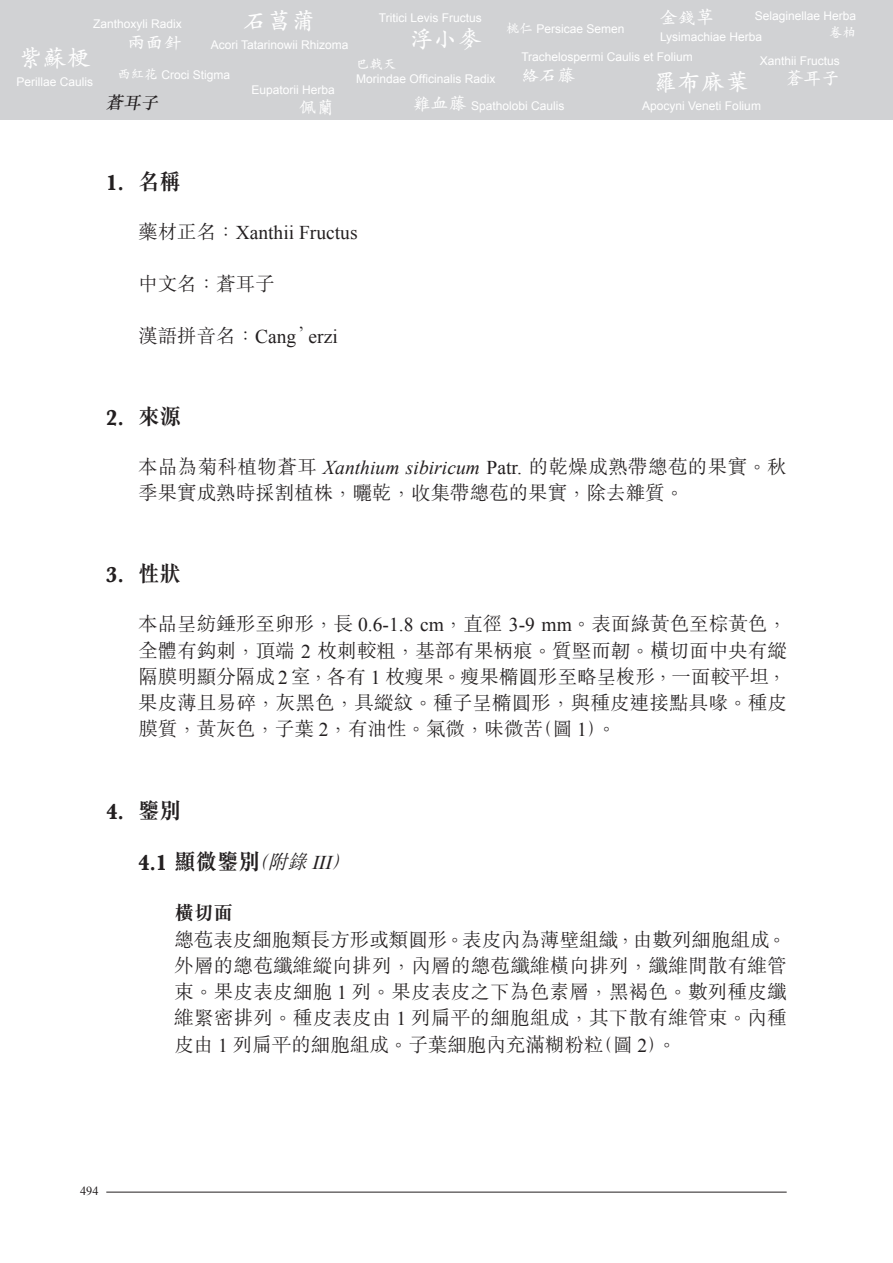
<style>
.page{position:relative;width:893px;height:1263px;background:#fff}
.page>*{position:absolute;margin:0;border:0;box-sizing:border-box;transform-origin:0 0}
.t1{font:600 24px "M Kai HK";color:#fff}
.t2{font:700 22.5px "M Sung HK";color:#231f20;scale:.95 1}
.t3{font:300 19.5px/26.2px "M Sung HK";letter-spacing:.01em;color:#231f20}
.t4{font:19.5px "Times New Roman";color:#231f20}
.t5{font:600 18px "M Kai HK";color:#fff}
.t6{font:italic 500 17.25px "M Sung HK";color:#231f20}
.t7{font:600 13.5px "M Kai HK";color:#fff}
.t8{font:12.3px "Times New Roman";color:#231f20}
.t9{font:12px "Arial";color:#fff}
.s1{font-family:"M Kai HK";font-weight:600;font-size:13.5px}
.s2{font-family:"M Kai HK";font-weight:600;font-size:18px}
.s3{font-family:"M Sung HK";font-weight:300}
.s4{font-family:"Times New Roman";font-weight:400;font-style:italic}
.s5{font-family:"Times New Roman";font-weight:400}
.s6{font-weight:300;font-style:italic;font-size:19.5px}
.s7{font-family:"Times New Roman";font-weight:400;font-style:italic;font-size:19.5px}
.s8{font-weight:700}
</style>
<div class="page">
<div style="left:0;top:0;width:893px;height:119px;background:#d1d2d4"></div>
<hr style="left:106px;top:1192px;width:681px;height:1px;background:#231f20">
<p class="t1" style="left:244px;top:4px;width:73px">石菖蒲</p>
<p class="t9" style="left:211px;top:37px;width:139px">Acori Tatarinowii Rhizoma</p>
<p class="t9" style="left:93px;top:16px;width:90px">Zanthoxyli Radix</p>
<p class="t5" style="left:128px;top:30px;width:55px">兩面針</p>
<p class="t1" style="left:19px;top:41px;width:73px">紫蘇梗</p>
<p class="t9" style="left:16px;top:74px;width:78px">Perillae Caulis</p>
<p class="t9" style="left:117px;top:67px;width:114px"><span class="s1">西紅花</span> Croci Stigma</p>
<p class="t9" style="left:252px;top:82px;width:85px">Eupatorii Herba</p>
<p class="t5" style="left:299px;top:95px;width:37px">佩蘭</p>
<p class="t6" style="left:106px;top:91px;width:57px">蒼耳子</p>
<p class="t9" style="left:379px;top:10px;width:104px">Tritici Levis Fructus</p>
<p class="t1" style="left:410px;top:22px;width:73px">浮小麥</p>
<p class="t9" style="left:506px;top:21px;width:120px"><span class="s1">桃仁</span> Persicae Semen</p>
<p class="t5" style="left:660px;top:5px;width:55px">金錢草</p>
<p class="t9" style="left:660px;top:29px;width:104px">Lysimachiae Herba</p>
<p class="t9" style="left:755px;top:8px;width:103px">Selaginellae Herba</p>
<p class="t7" style="left:829px;top:23px;width:28px">卷柏</p>
<p class="t9" style="left:521px;top:49px;width:173px">Trachelospermi Caulis et Folium</p>
<p class="t5" style="left:521px;top:63px;width:55px">絡石藤</p>
<p class="t9" style="left:760px;top:52px;width:82px">Xanthii Fructus</p>
<p class="t5" style="left:786px;top:66px;width:55px">蒼耳子</p>
<p class="t7" style="left:356px;top:54px;width:42px">巴戟天</p>
<p class="t9" style="left:356px;top:71px;width:141px">Morindae Officinalis Radix</p>
<p class="t1" style="left:654px;top:65px;width:97px">羅布麻葉</p>
<p class="t9" style="left:642px;top:98px;width:120px">Apocyni Veneti Folium</p>
<p class="t9" style="left:413px;top:98px;width:153px"><span class="s2">雞血藤</span> Spatholobi Caulis</p>
<p class="t2" style="left:106px;top:166px;width:80px">1. 名稱</p>
<p class="t4" style="left:138px;top:220px;width:221px"><span class="s3">藥材正名：</span>Xanthii Fructus</p>
<p class="t3" style="left:138px;top:270px;width:138px">中文名：蒼耳子</p>
<p class="t4" style="left:138px;top:323px;width:201px"><span class="s3">漢語拼音名：</span>Cang<span class="s3">’</span>erzi</p>
<p class="t2" style="left:106px;top:401px;width:80px">2. 來源</p>
<p class="t3" style="left:138px;top:453px;width:650px">本品為菊科植物蒼耳 <span class="s4">Xanthium sibiricum</span> <span class="s5">Patr.</span> 的乾燥成熟帶總苞的果實。秋季果實成熟時採割植株，曬乾，收集帶總苞的果實，除去雜質。</p>
<p class="t2" style="left:106px;top:558px;width:80px">3. 性狀</p>
<p class="t3" style="left:138px;top:610px;width:650px;text-align:justify">本品呈紡錘形至卵形，長 <span class="s5">0.6-1.8 cm</span>，直徑 <span class="s5">3-9 mm</span>。表面綠黃色至棕黃色，全體有鈎刺，頂端 <span class="s5">2</span> 枚刺較粗，基部有果柄痕。質堅而韌。橫切面中央有縱隔膜明顯分隔成 <span class="s5">2</span> 室，各有 <span class="s5">1</span> 枚瘦果。瘦果橢圓形至略呈梭形，一面較平坦，果皮薄且易碎，灰黑色，具縱紋。種子呈橢圓形，與種皮連接點具喙。種皮膜質，黃灰色，子葉 <span class="s5">2</span>，有油性。氣微，味微苦（圖 <span class="s5">1</span>）。</p>
<p class="t2" style="left:106px;top:794px;width:80px">4. 鑒別</p>
<p class="t2" style="left:138px;top:846px;width:232px">4. 1 顯微鑒別<span class="s6">（附錄</span> <span class="s7">III</span><span class="s6">）</span></p>
<p class="t3" style="left:174px;top:899px;width:614px"><span class="s8">橫切面<br></span>總苞表皮細胞類長方形或類圓形。表皮內為薄壁組織，由數列細胞組成。外層的總苞纖維縱向排列，內層的總苞纖維橫向排列，纖維間散有維管束。果皮表皮細胞 <span class="s5">1</span> 列。果皮表皮之下為色素層，黑褐色。數列種皮纖維緊密排列。種皮表皮由 <span class="s5">1</span> 列扁平的細胞組成，其下散有維管束。內種皮由 <span class="s5">1</span> 列扁平的細胞組成。子葉細胞內充滿糊粉粒（圖 <span class="s5">2</span>）。</p>
<p class="t8" style="left:80px;top:1182px;width:20px">494</p>
</div>
